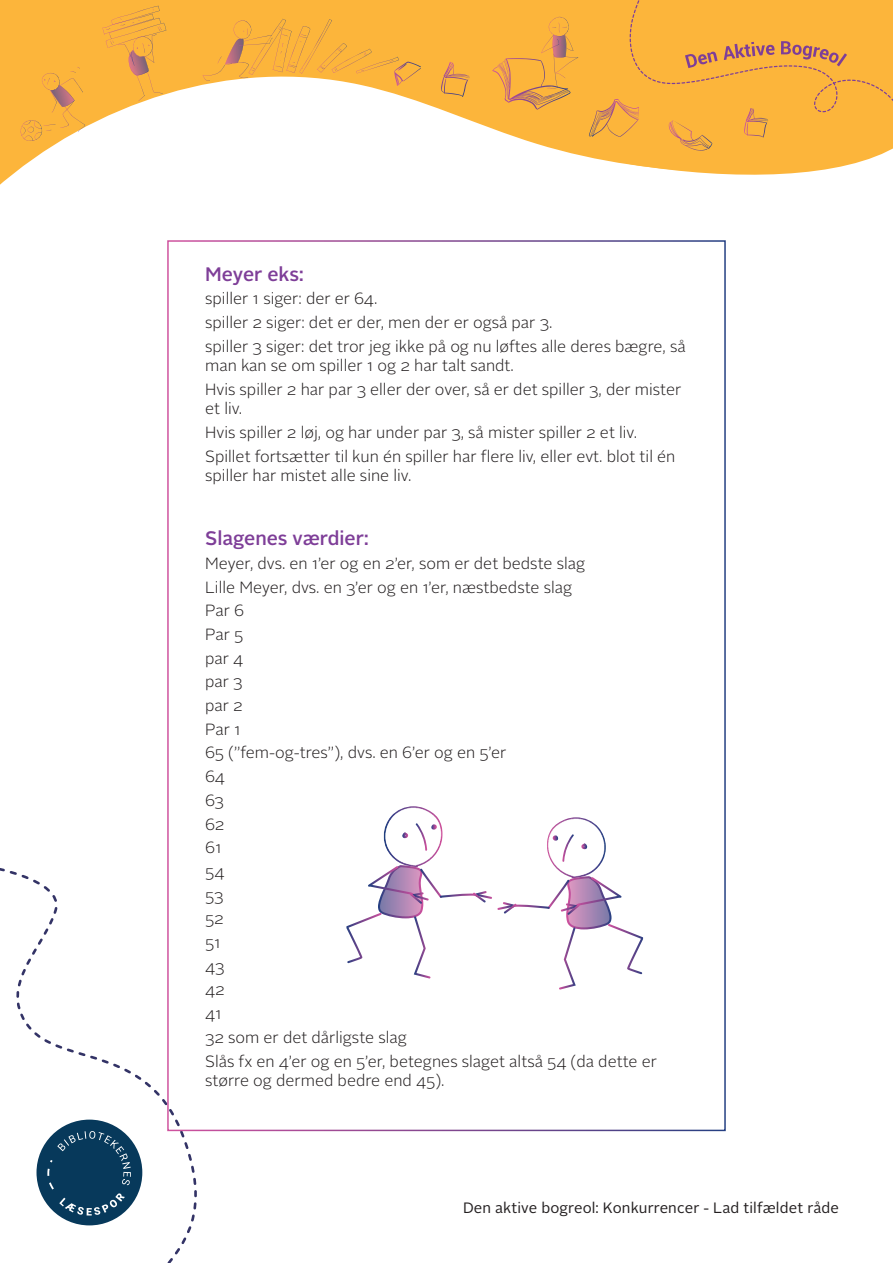
<style>
.page{position:relative;width:893px;height:1263px;background:#fff}
.page>*{position:absolute;margin:0;border:0;box-sizing:border-box;transform-origin:0 0}
.Underoverskrift{font:500 19.5px "Alright Sans";color:#7e3e98}
.Brødtekst{font:300 16.2px/19.5px "Alright Sans";color:#231f20}
.t1{font:15px "Alright Sans";letter-spacing:.01em;color:#231f20}
</style>
<div class="page">
<svg style="left:16px;top:918px;width:198px;height:345px"></svg>
<svg style="left:0;top:0;width:589px;height:185px"></svg>
<svg style="left:103px;top:6px;width:63px;height:95px;background:#f4ae43"></svg>
<svg style="left:441px;top:62px;width:28px;height:35px"></svg>
<svg style="left:492px;top:17px;width:86px;height:93px;background:#f1ab42"></svg>
<svg style="left:20px;top:67px;width:65px;height:74px;background:#f4b147"></svg>
<svg style="left:203px;top:19px;width:218px;height:67px;background:#f7b64c"></svg>
<svg style="left:641px;top:166px;width:202px;height:9px;fill:#fcb53b"></svg>
<svg style="left:589px;top:0;width:304px;height:166px;background:#f7b140"></svg>
<img style="left:547px;top:817px;width:59px;height:48px">
<img style="left:562px;top:834px;width:12px;height:28px">
<svg style="left:581px;top:843px;width:6px;height:6px"></svg>
<svg style="left:553px;top:835px;width:5px;height:6px"></svg>
<img style="left:384px;top:806px;width:59px;height:59px">
<img style="left:415px;top:823px;width:12px;height:28px">
<svg style="left:402px;top:832px;width:6px;height:6px"></svg>
<svg style="left:431px;top:824px;width:6px;height:6px"></svg>
<svg style="left:346px;top:865px;width:297px;height:125px"></svg>
<h2 class="Underoverskrift" style="left:205px;top:260px;width:100px">Meyer eks:</h2>
<p class="Brødtekst" style="left:205px;top:289px;width:174px">spiller 1 siger: der er 64.</p>
<p class="Brødtekst" style="left:205px;top:313px;width:349px">spiller 2 siger: det er der, men der er også par 3.</p>
<p class="Brødtekst" style="left:205px;top:337px;width:482px">spiller 3 siger: det tror jeg ikke på og nu løftes alle deres bægre, så man kan se om spiller 1 og 2 har talt sandt.</p>
<p class="Brødtekst" style="left:205px;top:380px;width:478px">Hvis spiller 2 har par 3 eller der over, så er det spiller 3, der mister et liv.</p>
<p class="Brødtekst" style="left:205px;top:423px;width:433px">Hvis spiller 2 løj, og har under par 3, så mister spiller 2 et liv.</p>
<p class="Brødtekst" style="left:205px;top:446px;width:472px">Spillet fortsætter til kun én spiller har flere liv, eller evt. blot til én spiller har mistet alle sine liv.</p>
<h2 class="Underoverskrift" style="left:205px;top:525px;width:165px">Slagenes værdier:</h2>
<p class="Brødtekst" style="left:205px;top:554px;width:382px">Meyer, dvs. en 1’er og en 2’er, som er det bedste slag</p>
<p class="Brødtekst" style="left:205px;top:577px;width:369px">Lille Meyer, dvs. en 3’er og en 1’er, næstbedste slag</p>
<p class="Brødtekst" style="left:205px;top:601px;width:40px">Par 6</p>
<p class="Brødtekst" style="left:205px;top:625px;width:40px">Par 5</p>
<p class="Brødtekst" style="left:205px;top:648px;width:40px">par 4</p>
<p class="Brødtekst" style="left:205px;top:672px;width:39px">par 3</p>
<p class="Brødtekst" style="left:205px;top:696px;width:39px">par 2</p>
<p class="Brødtekst" style="left:205px;top:720px;width:37px">Par 1</p>
<p class="Brødtekst" style="left:205px;top:743px;width:303px">65 (”fem-og-tres”), dvs. en 6’er og en 5’er</p>
<p class="Brødtekst" style="left:205px;top:767px;width:21px">64</p>
<p class="Brødtekst" style="left:205px;top:791px;width:20px">63</p>
<p class="Brødtekst" style="left:205px;top:814px;width:21px">62</p>
<p class="Brødtekst" style="left:205px;top:838px;width:18px">61</p>
<p class="Brødtekst" style="left:205px;top:862px;width:21px">54</p>
<p class="Brødtekst" style="left:205px;top:885px;width:20px">53</p>
<p class="Brødtekst" style="left:205px;top:909px;width:20px">52</p>
<p class="Brødtekst" style="left:205px;top:933px;width:17px">51</p>
<p class="Brødtekst" style="left:205px;top:956px;width:21px">43</p>
<p class="Brødtekst" style="left:205px;top:980px;width:21px">42</p>
<p class="Brødtekst" style="left:205px;top:1004px;width:18px">41</p>
<p class="Brødtekst" style="left:205px;top:1028px;width:203px">32 som er det dårligste slag</p>
<p class="Brødtekst" style="left:205px;top:1051px;width:453px">Slås fx en 4’er og en 5’er, betegnes slaget altså 54 (da dette er større og dermed bedre end 45).</p>
<p class="t1" style="left:463px;top:1197px;width:377px">Den aktive bogreol: Konkurrencer - Lad tilfældet råde</p>
</div>
